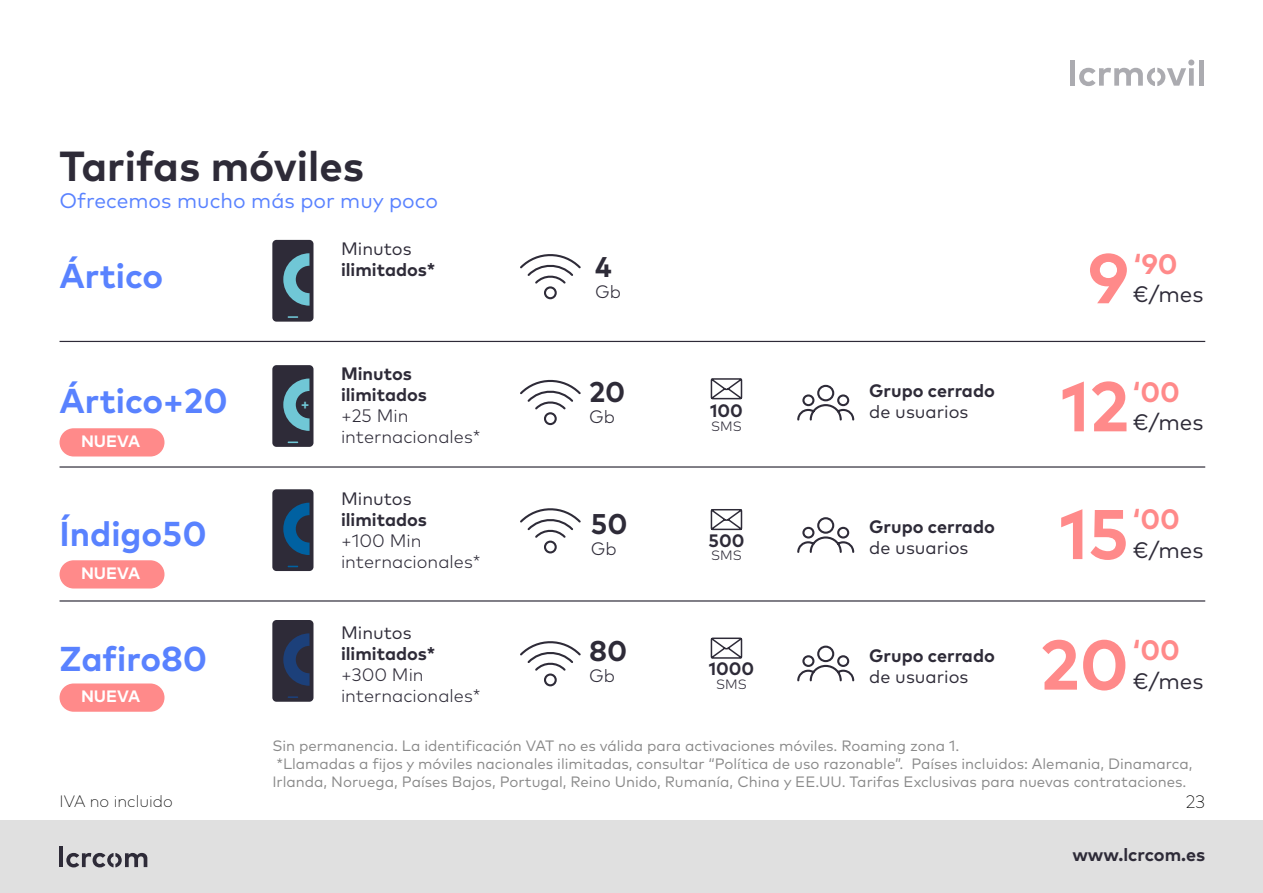
<style>
.page{position:relative;width:1263px;height:893px;background:#fff}
.page>*{position:absolute;margin:0;border:0;box-sizing:border-box;transform-origin:0 0}
.t1{font:700 70.05px/128.1px "Mark OT";color:#ff8a8a;text-align:center}
.t2{font:700 42px "Mark OT";color:#2e2b38}
.t3{font:700 34.5px "Mark OT";color:#5982ff}
.t4{font:700 28.5px "Mark OT";color:#2e2b38}
.t5{font:700 28.05px "Mark OT";color:#ff8a8a}
.t6{font:22.5px "Mark OT";color:#2e2b38}
.t7{font:21px "Mark OT";color:#5982ff}
.t8{font:700 18px/21px "Mark OT";color:#2e2b38}
.t9{font:300 18px/21px "Mark OT";color:#2e2b38}
.t10{font:18px "Mark OT";color:#2e2b38}
.t11{font:300 expanded 18px "Mark OT";color:#000}
.t12{font:700 16.5px "Mark OT";color:#fff}
.t13{font:300 expanded 16.5px "Mark OT";color:#000}
.t14{font:15px/18px "Mark OT";color:#898989}
.t15{font:700 14.55px "Mark OT";color:#70c7d6}
.t16{font:300 13.5px "Mark OT";color:#2e2b38}
</style>
<div class="page">
<div style="left:0;top:821px;width:1263px;height:72px;background:#e0e0e0"></div>
<hr style="left:60px;top:846px;width:3px;height:21px;background:#2e2b38">
<svg style="left:66px;top:853px;width:81px;height:14px"></svg>
<svg style="left:520px;top:254px;width:61px;height:46px"></svg>
<svg style="left:520px;top:379px;width:61px;height:47px"></svg>
<svg style="left:520px;top:508px;width:61px;height:46px"></svg>
<svg style="left:520px;top:641px;width:61px;height:46px"></svg>
<svg style="left:797px;top:384px;width:58px;height:37px"></svg>
<svg style="left:797px;top:517px;width:58px;height:36px"></svg>
<svg style="left:797px;top:645px;width:58px;height:37px"></svg>
<hr style="left:60px;top:466px;width:1145px;height:2px;background:#2e2b38">
<hr style="left:60px;top:341px;width:1145px;height:1px;background:#2e2b38">
<hr style="left:60px;top:600px;width:1145px;height:2px;background:#2e2b38">
<div style="left:272px;top:620px;width:41px;height:82px;background:#2e2b38;border-radius:4px"></div>
<svg style="left:283px;top:633px;width:27px;height:53px"></svg>
<svg style="left:288px;top:696px;width:10px;height:2px"></svg>
<div style="left:272px;top:489px;width:41px;height:82px;background:#2e2b38;border-radius:4px"></div>
<svg style="left:283px;top:503px;width:27px;height:52px"></svg>
<div style="left:272px;top:240px;width:41px;height:82px;background:#2e2b38;border-radius:4px"></div>
<svg style="left:283px;top:253px;width:27px;height:53px"></svg>
<svg style="left:288px;top:316px;width:10px;height:2px"></svg>
<div style="left:272px;top:365px;width:41px;height:82px;background:#2e2b38;border-radius:4px"></div>
<svg style="left:283px;top:378px;width:27px;height:53px"></svg>
<svg style="left:288px;top:441px;width:10px;height:2px"></svg>
<div style="left:1070px;top:60px;width:5px;height:26px;background:#ababb0"></div>
<svg style="left:1079px;top:60px;width:115px;height:26px"></svg>
<hr style="left:1199px;top:60px;width:4px;height:26px;background:#ababb0">
<svg style="left:710px;top:378px;width:33px;height:22px"></svg>
<svg style="left:710px;top:509px;width:33px;height:22px"></svg>
<svg style="left:710px;top:637px;width:33px;height:22px"></svg>
<div style="left:60px;top:428px;width:104px;height:28px;background:#ff8a8a;border-radius:14px"></div>
<div style="left:60px;top:560px;width:104px;height:28px;background:#ff8a8a;border-radius:14px"></div>
<div style="left:60px;top:683px;width:104px;height:29px;background:#ff8a8a;border-radius:14px"></div>
<h2 class="t2" style="left:60px;top:139px;width:306px">Tarifas móviles</h2>
<h3 class="t7" style="left:60px;top:188px;width:380px">Ofrecemos mucho más por muy poco</h3>
<h3 class="t3" style="left:60px;top:253px;width:105px">Ártico</h3>
<p class="t10" style="left:341px;top:237px;width:72px">Minutos</p>
<p class="t8" style="left:341px;top:258px;width:96px">ilimitados*</p>
<h3 class="t4" style="left:595px;top:248px;width:18px">4</h3>
<p class="t9" style="left:595px;top:281px;width:27px">Gb</p>
<h3 class="t3" style="left:60px;top:379px;width:170px">Ártico+20</h3>
<p class="t12" style="left:81px;top:431px;width:61px">NUEVA</p>
<h3 class="t3" style="left:60px;top:511px;width:149px">Índigo50</h3>
<p class="t12" style="left:81px;top:563px;width:61px">NUEVA</p>
<h3 class="t3" style="left:60px;top:637px;width:149px">Zafiro80</h3>
<p class="t12" style="left:81px;top:686px;width:61px">NUEVA</p>
<p class="t8" style="left:341px;top:362px;width:88px">Minutos ilimitados</p>
<p class="t9" style="left:341px;top:405px;width:141px">+25 Min internacionales*</p>
<h3 class="t4" style="left:589px;top:374px;width:38px">20</h3>
<p class="t9" style="left:589px;top:406px;width:27px">Gb</p>
<p class="t15" style="left:301px;top:394px;width:10px">+</p>
<p class="t8" style="left:710px;top:400px;width:34px">100</p>
<p class="t16" style="left:711px;top:418px;width:32px">SMS</p>
<p class="t10" style="left:341px;top:487px;width:72px">Minutos</p>
<p class="t8" style="left:341px;top:508px;width:88px">ilimitados</p>
<p class="t9" style="left:341px;top:530px;width:141px">+100 Min internacionales*</p>
<p class="t10" style="left:341px;top:622px;width:72px">Minutos</p>
<p class="t8" style="left:341px;top:643px;width:96px">ilimitados*</p>
<p class="t9" style="left:341px;top:664px;width:141px">+300 Min internacionales*</p>
<h3 class="t4" style="left:591px;top:506px;width:38px">50</h3>
<p class="t9" style="left:591px;top:538px;width:27px">Gb</p>
<h3 class="t4" style="left:589px;top:633px;width:40px">80</h3>
<p class="t9" style="left:589px;top:665px;width:27px">Gb</p>
<p class="t8" style="left:709px;top:530px;width:37px">500</p>
<p class="t16" style="left:711px;top:548px;width:32px">SMS</p>
<p class="t8" style="left:709px;top:658px;width:47px">1000</p>
<p class="t16" style="left:716px;top:676px;width:32px">SMS</p>
<p class="t8" style="left:869px;top:379px;width:127px">Grupo cerrado</p>
<p class="t10" style="left:869px;top:400px;width:101px">de usuarios</p>
<p class="t8" style="left:869px;top:516px;width:127px">Grupo cerrado</p>
<p class="t10" style="left:869px;top:537px;width:101px">de usuarios</p>
<p class="t8" style="left:869px;top:644px;width:127px">Grupo cerrado</p>
<p class="t10" style="left:869px;top:665px;width:101px">de usuarios</p>
<h1 class="t1" style="left:1061px;top:212px;width:70px">9<br>12</h1>
<h3 class="t5" style="left:1134px;top:245px;width:45px">‘90</h3>
<h3 class="t6" style="left:1133px;top:281px;width:72px">€/mes</h3>
<h3 class="t5" style="left:1133px;top:373px;width:49px">‘00</h3>
<h3 class="t6" style="left:1133px;top:409px;width:72px">€/mes</h3>
<h3 class="t5" style="left:1133px;top:501px;width:49px">‘00</h3>
<h1 class="t1" style="left:1040px;top:467px;width:90px;line-height:130.5px;text-align:left">15<br>20</h1>
<h3 class="t6" style="left:1133px;top:536px;width:72px">€/mes</h3>
<h3 class="t5" style="left:1133px;top:632px;width:49px">‘00</h3>
<h3 class="t6" style="left:1133px;top:667px;width:72px">€/mes</h3>
<p class="t14" style="left:272px;top:736px;width:922px">Sin permanencia. La identificación VAT no es válida para activaciones móviles. Roaming zona 1.<br>*Llamadas a fijos y móviles nacionales ilimitadas, consultar “Política de uso razonable”. Países incluidos: Alemania, Dinamarca,<br>Irlanda, Noruega, Países Bajos, Portugal, Reino Unido, Rumanía, China y EE.UU. Tarifas Exclusivas para nuevas contrataciones.</p>
<p class="t13" style="left:60px;top:792px;width:115px">IVA no incluido</p>
<p class="t11" style="left:1186px;top:791px;width:21px">23</p>
<p class="t8" style="left:1072px;top:843px;width:134px">www.lcrcom.es</p>
</div>
